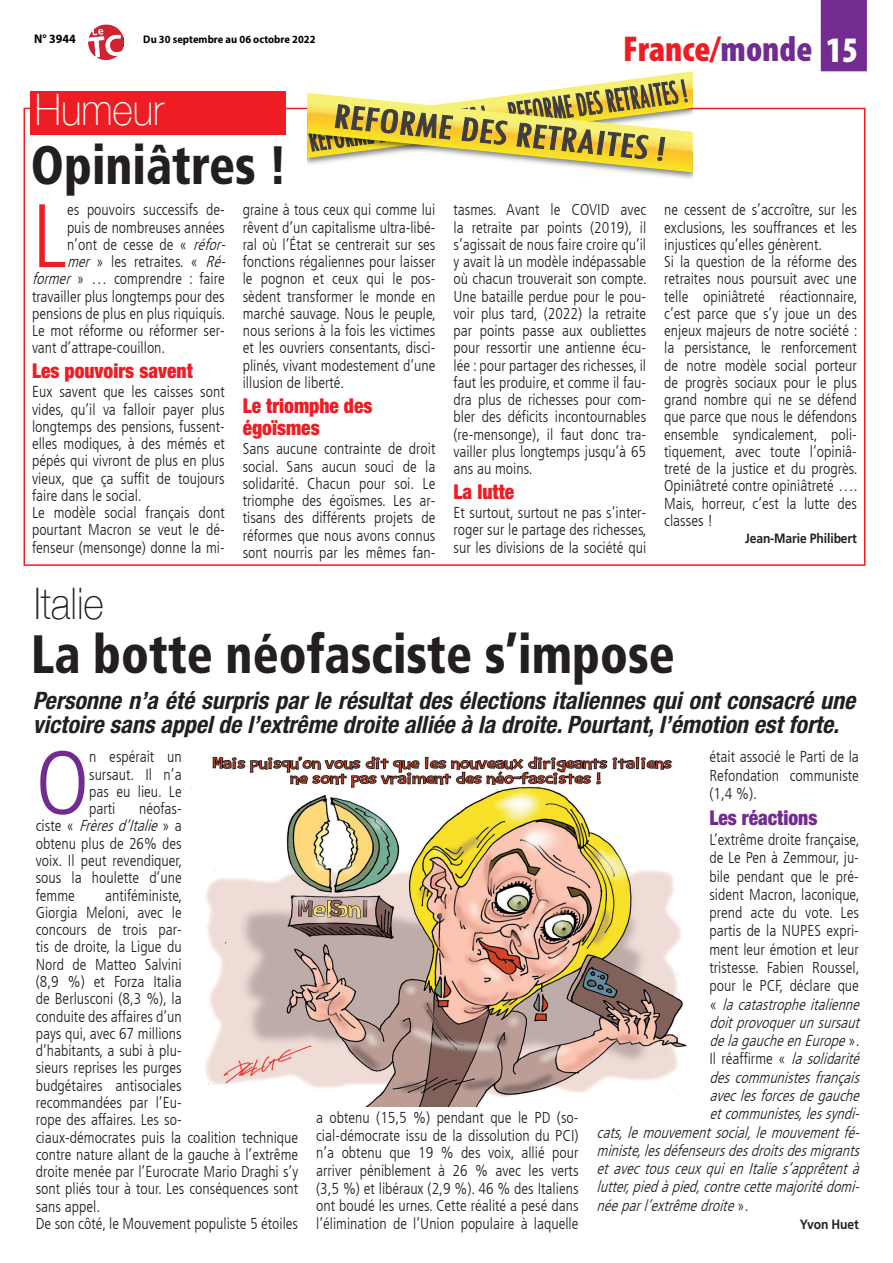
<style>
.page{position:relative;width:893px;height:1263px;background:#fff}
.page>*{position:absolute;margin:0;border:0;box-sizing:border-box;transform-origin:0 0}
._6_-_TEXTE{font:300 condensed 89.85px "Frutiger LT";color:#722b91}
._6_-_TEXTE-2{font:300 condensed 89.85px "Frutiger LT";color:#ee1d23}
._3_-_TITRE{font:900 condensed 54px "Frutiger LT Std";color:#231f20;scale:.9 1}
._3_-_TITRE-2{font:100 43.5px "Helvetica Neue";color:#231f20;scale:.9 1}
._3_-_TITRE-3{font:100 43.5px "Helvetica Neue";color:#fff;scale:.9 1}
.t1{font:900 condensed 36px "Myriad Pro";color:#ee1d23}
._5_-_CHAPO{font:italic 700 condensed 24px/24px "Helvetica Neue LT Std";color:#231f20}
._7_-_INTERTITRE{font:900 condensed 20.4px/22.5px "Helvetica Neue";color:#ee1d23;scale:.95 1}
._7_-_INTERTITRE-2{font:900 condensed 20.4px "Helvetica Neue";color:#722b91;scale:.95 1}
._6_-_TEXTE-3{font:300 condensed 15.75px/17.2px "Frutiger LT";color:#231f20;text-align:justify}
._6_-_TEXTE-4{font:italic 300 condensed 15.75px "Frutiger LT";color:#231f20}
._8_-_SIGNATURE{font:700 13.5px "Frutiger LT Std";letter-spacing:-.01em;color:#231f20;scale:.9 1}
.t2{font:700 12.6px "Myriad Pro";color:#000;scale:.95 1}
.t3{font:700 10.95px "Myriad Pro";color:#000;scale:.95 1}
.s1{color:#722b91}
.s2{color:#fff}
.s3{font-style:italic}
.s4{font-style:normal}
</style>
<div class="page">
<img style="left:88px;top:24px;width:35px;height:35px">
<div style="left:30px;top:91px;width:255px;height:43px;background:#ee1d23"></div>
<div style="left:820px;top:0;width:47px;height:71px;background:#722b91"></div>
<img style="left:190px;top:756px;width:497px;height:351px">
<img style="left:629px;top:172px;width:64px;height:7px">
<svg style="left:307px;top:71px;width:386px;height:101px"></svg>
<p class="t2" style="left:34px;top:31px;width:45px">N° 3944</p>
<p class="t3" style="left:143px;top:32px;width:183px">Du 30 septembre au 06 octobre 2022</p>
<p class="t1" style="left:623px;top:26px;width:236px">France/<span class="s1">monde</span> <span class="s2">15</span></p>
<p class="_3_-_TITRE-3" style="left:35px;top:77px;width:145px">Humeur</p>
<p class="_3_-_TITRE" style="left:31px;top:133px;width:287px">Opiniâtres !</p>
<p class="_6_-_TEXTE-2" style="left:32px;top:185px;width:36px">L</p>
<p class="_6_-_TEXTE-3" style="left:67px;top:201px;width:159px">es pouvoirs successifs de-</p>
<p class="_6_-_TEXTE-3" style="left:243px;top:201px;width:195px">graine à tous ceux qui comme lui rêvent d’un capitalisme ultra-libé&shy;ral où l’État se centrerait sur ses fonctions régaliennes pour laisser le pognon et ceux qui le pos&shy;sèdent transformer le monde en marché sauvage. Nous le peuple, nous serions à la fois les victimes et les ouvriers consentants, disci&shy;plinés, vivant modestement d’une illusion de liberté.</p>
<p class="_7_-_INTERTITRE" style="left:243px;top:394px;width:138px">Le triomphe des égoïsmes</p>
<p class="_6_-_TEXTE-3" style="left:243px;top:440px;width:194px">Sans aucune contrainte de droit social. Sans aucun souci de la solidarité. Chacun pour soi. Le triomphe des égoïsmes. Les ar&shy;tisans des différents projets de réformes que nous avons connus sont nourris par les mêmes fan-</p>
<p class="_6_-_TEXTE-3" style="left:67px;top:219px;width:159px">puis de nombreuses années</p>
<p class="_6_-_TEXTE-3" style="left:67px;top:236px;width:164px">n’ont de cesse de « <span class="s3">réfor-</span></p>
<p class="_6_-_TEXTE-3" style="left:67px;top:253px;width:164px"><span class="s3">mer</span> » les retraites. « <span class="s3">Ré-</span></p>
<p class="_6_-_TEXTE-3" style="left:32px;top:270px;width:194px"><span class="s3">former</span> » … comprendre : faire</p>
<p class="_6_-_TEXTE-3" style="left:32px;top:288px;width:194px">travailler plus longtemps pour des</p>
<p class="_6_-_TEXTE-3" style="left:32px;top:305px;width:195px">pensions de plus en plus riquiquis.</p>
<p class="_6_-_TEXTE-3" style="left:32px;top:322px;width:194px">Le mot réforme ou réformer ser-</p>
<p class="_6_-_TEXTE-3" style="left:32px;top:339px;width:135px">vant d’attrape-couillon.</p>
<p class="_7_-_INTERTITRE" style="left:32px;top:359px;width:171px">Les pouvoirs savent</p>
<p class="_6_-_TEXTE-3" style="left:32px;top:383px;width:194px">Eux savent que les caisses sont vides, qu’il va falloir payer plus longtemps des pensions, fussent&shy;elles modiques, à des mémés et pépés qui vivront de plus en plus vieux, que ça suffit de toujours faire dans le social.</p>
<p class="_6_-_TEXTE-3" style="left:32px;top:504px;width:194px">Le modèle social français dont pourtant Macron se veut le dé&shy;fenseur (mensonge) donne la mi-</p>
<p class="_6_-_TEXTE-3" style="left:453px;top:201px;width:195px">tasmes. Avant le COVID avec la retraite par points (2019), il s’agissait de nous faire croire qu’il y avait là un modèle indépassable où chacun trouverait son compte.<br>Une bataille perdue pour le pou&shy;voir plus tard, (2022) la retraite par points passe aux oubliettes pour ressortir une antienne écu&shy;lée : pour partager des richesses, il faut les produire, et comme il fau&shy;dra plus de richesses pour com&shy;bler des déficits incontournables (re-mensonge), il faut donc tra&shy;vailler plus longtemps jusqu’à 65 ans au moins.</p>
<p class="_7_-_INTERTITRE" style="left:453px;top:480px;width:65px">La lutte</p>
<p class="_6_-_TEXTE-3" style="left:453px;top:504px;width:195px">Et surtout, surtout ne pas s’inter&shy;roger sur le partage des richesses, sur les divisions de la société qui</p>
<p class="_6_-_TEXTE-3" style="left:664px;top:201px;width:194px">ne cessent de s’accroître, sur les exclusions, les souffrances et les injustices qu’elles génèrent.</p>
<p class="_6_-_TEXTE-3" style="left:664px;top:253px;width:195px">Si la question de la réforme des retraites nous poursuit avec une telle opiniâtreté réactionnaire, c’est parce que s’y joue un des enjeux majeurs de notre société : la persistance, le renforcement de notre modèle social porteur de progrès sociaux pour le plus grand nombre qui ne se défend que parce que nous le défendons ensemble syndicalement, poli&shy;tiquement, avec toute l’opiniâ&shy;treté de la justice et du progrès.<br>Opiniâtreté contre opiniâtreté ….<br>Mais, horreur, c’est la lutte des classes !</p>
<p class="_8_-_SIGNATURE" style="left:745px;top:530px;width:126px">Jean-Marie Philibert</p>
<p class="_3_-_TITRE-2" style="left:34px;top:570px;width:79px">Italie</p>
<p class="_3_-_TITRE" style="left:31px;top:621px;width:717px">La botte néofasciste s’impose</p>
<p class="_5_-_CHAPO" style="left:33px;top:689px;width:824px">Personne n’a été surpris par le résultat des élections italiennes qui ont consacré une victoire sans appel de l’extrême droite alliée à la droite. Pourtant, l’émotion est forte.</p>
<p class="_6_-_TEXTE" style="left:36px;top:732px;width:55px">O</p>
<p class="_6_-_TEXTE-3" style="left:89px;top:748px;width:94px">n espérait un sursaut. Il n’a pas eu lieu. Le parti</p>
<p class="_6_-_TEXTE-3" style="left:709px;top:748px;width:151px;line-height:18.3px">était associé le Parti de la Refondation communiste (1,4 %).</p>
<p class="_7_-_INTERTITRE-2" style="left:709px;top:805px;width:115px">Les réactions</p>
<p class="_6_-_TEXTE-3" style="left:709px;top:831px;width:152px">L’extrême droite française,</p>
<p class="_6_-_TEXTE-3" style="left:709px;top:849px;width:151px">de Le Pen à Zemmour, ju-</p>
<p class="_6_-_TEXTE-3" style="left:709px;top:868px;width:151px">bile pendant que le pré-</p>
<p class="_6_-_TEXTE-3" style="left:709px;top:886px;width:152px">sident Macron, laconique,</p>
<p class="_6_-_TEXTE-3" style="left:709px;top:904px;width:151px">prend acte du vote. Les</p>
<p class="_6_-_TEXTE-3" style="left:709px;top:922px;width:151px">partis de la NUPES expri-</p>
<p class="_6_-_TEXTE-3" style="left:709px;top:941px;width:151px">ment leur émotion et leur</p>
<p class="_6_-_TEXTE-3" style="left:709px;top:959px;width:152px">tristesse. Fabien Roussel,</p>
<p class="_6_-_TEXTE-3" style="left:709px;top:977px;width:151px">pour le PCF, déclare que</p>
<p class="_6_-_TEXTE-4" style="left:709px;top:995px;width:156px"><span class="s4">«</span> lacatastropheitalienne</p>
<p class="_6_-_TEXTE-4" style="left:709px;top:1013px;width:156px">doitprovoquerunsursaut</p>
<p class="_6_-_TEXTE-4" style="left:709px;top:1032px;width:152px">delagaucheenEurope<span class="s4">» .</span></p>
<p class="_6_-_TEXTE-3" style="left:709px;top:1050px;width:156px">I l r é a ff i r m e « <span class="s3">lasolidarité</span></p>
<p class="_6_-_TEXTE-4" style="left:709px;top:1068px;width:156px">descommunistesfrançais</p>
<p class="_6_-_TEXTE-4" style="left:709px;top:1086px;width:156px">aveclesforcesdegauche</p>
<p class="_6_-_TEXTE-4" style="left:709px;top:1105px;width:156px">etcommunistes,lessyndi-</p>
<p class="_6_-_TEXTE-4" style="left:597px;top:1123px;width:269px">cats,lemouvementsocial,lemouvementfé-</p>
<p class="_6_-_TEXTE-4" style="left:597px;top:1141px;width:269px">ministe,lesdéfenseursdesdroitsdesmigrants</p>
<p class="_6_-_TEXTE-4" style="left:597px;top:1160px;width:269px">etavectousceuxquienItalies’apprêtentà</p>
<p class="_6_-_TEXTE-4" style="left:597px;top:1178px;width:269px">lutter,piedàpied,contrecettemajoritédomi-</p>
<p class="_6_-_TEXTE-4" style="left:597px;top:1196px;width:153px">néeparl’extrêmedroite<span class="s4">» .</span></p>
<p class="_8_-_SIGNATURE" style="left:800px;top:1216px;width:67px">Yvon Huet</p>
<p class="_6_-_TEXTE-3" style="left:36px;top:800px;width:148px;text-indent:103px">néofas&shy;c i s t e « <span class="s3">Frèresd’Italie</span>» a obtenu plus de 26% des voix. Il peut revendiquer, sous la houlette d’une femme</p>
<p class="_6_-_TEXTE-3" style="left:36px;top:887px;width:264px;text-align:left;text-indent:70px">antiféministe,<br>Giorgia Meloni, avec le<br>concours de trois par-<br>tis de droite, la Ligue du<br>Nord de Matteo Salvini<br>(8,9 %) et Forza Italia<br>de Berlusconi (8,3 %), la<br>conduite des affaires d’un<br>pays qui, avec 67 millions<br>d’habitants, a subi à plu-<br>sieurs reprises les purges<br>budgétaires antisociales<br>recommandées par l’Eu-<br>rope des affaires. Les so-<br>ciaux-démocrates puis la coalition technique contre nature allant de la gauche à l’extrême droite menée par l’Eurocrate Mario Draghi s’y sont pliés tour à tour. Les conséquences sont sans appel.</p>
<p class="_6_-_TEXTE-3" style="left:36px;top:1215px;width:264px">De son côté, le Mouvement populiste 5 étoiles</p>
<p class="_6_-_TEXTE-3" style="left:316px;top:1109px;width:264px;line-height:17.7px">a obtenu (15,5 %) pendant que le PD (so&shy;cial-démocrate issu de la dissolution du PCI) n’a obtenu que 19 % des voix, allié pour arriver péniblement à 26 % avec les verts (3,5 %) et libéraux (2,9 %). 46 % des Italiens ont boudé les urnes. Cette réalité a pesé dans l’élimination de l’Union populaire à laquelle</p>
</div>
